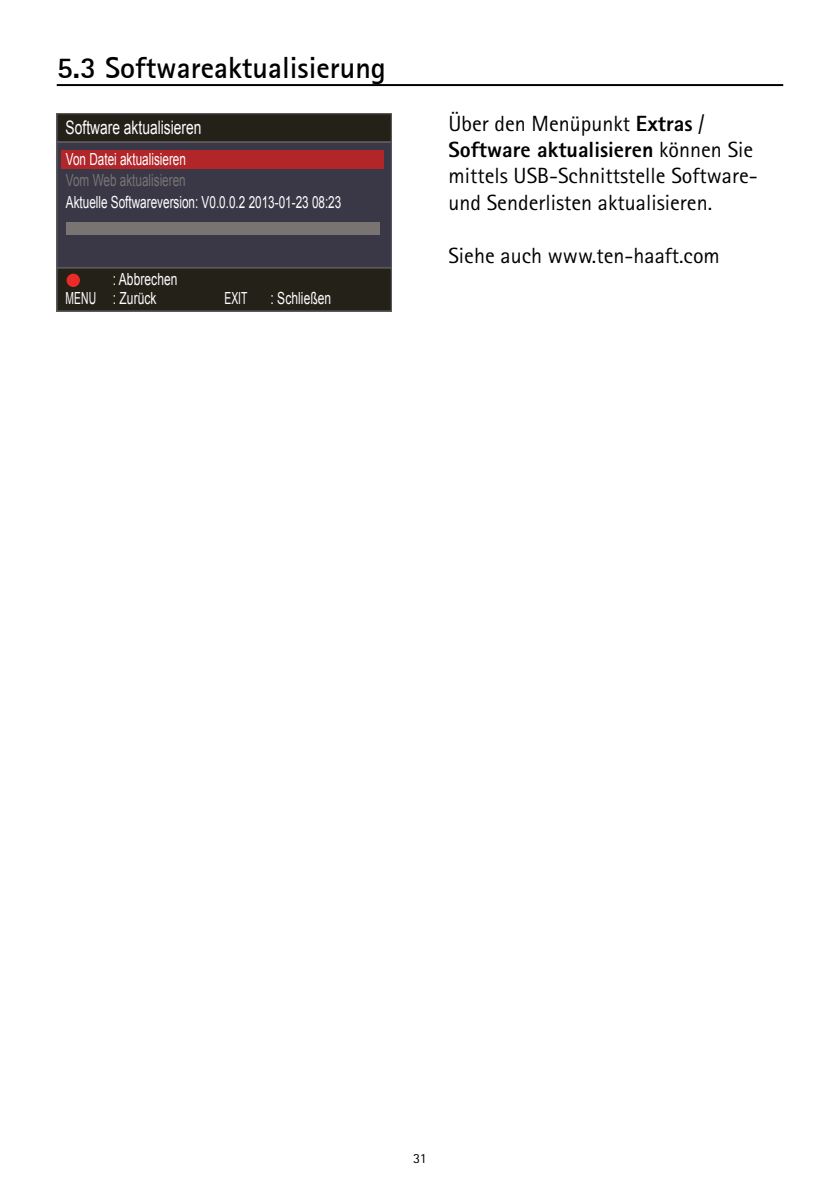
<style>
.page{position:relative;width:840px;height:1191px;background:#fff}
.page>*{position:absolute;margin:0;border:0;box-sizing:border-box;transform-origin:0 0}
.t1{font:700 30px "Libre Sans Serif S Si";color:#000}
.t2{font:22px/26.4px "Rotis Sans Serif";color:#000}
.t3{font:18.6px "Arial";color:#fff;scale:.74 1}
.t4{font:16.6px "Arial";color:#fff;scale:.7 1}
.t5{font:16.6px "Arial";color:#fff;scale:.72 1}
.t6{font:16.6px "Arial";color:#797472;scale:.7 1}
.t7{font:16.6px "Arial";color:#fff;scale:.62 1}
.t8{font:14px "Rotis Sans Serif";color:#000}
.s1{font-weight:800}
</style>
<div class="page">
<hr style="left:57px;top:84px;width:725px;height:2px;background:#000">
<div style="left:57px;top:113px;width:334px;height:29px;background:#242119"></div>
<div style="left:57px;top:113px;width:334px;height:30px;border:2px solid #5d585b"></div>
<div style="left:57px;top:142px;width:334px;height:126px;background:#3a3747"></div>
<div style="left:57px;top:141px;width:334px;height:128px;border:2px solid #5d585b"></div>
<div style="left:57px;top:268px;width:334px;height:43px;background:#242119"></div>
<div style="left:57px;top:267px;width:334px;height:44px;border:2px solid #5d585b"></div>
<div style="left:61px;top:150px;width:322px;height:18px;background:#b22529"></div>
<div style="left:67px;top:274px;width:13px;height:13px;background:#ea2b28;border-radius:50%"></div>
<div style="left:67px;top:223px;width:312px;height:12px;background:#797472"></div>
<h1 class="t1" style="left:57px;top:49px;width:330px">5.3 Softwareaktualisierung</h1>
<p class="t3" style="left:66px;top:115px;width:185px">Software aktualisieren</p>
<p class="t4" style="left:66px;top:148px;width:173px">Von Datei aktualisieren</p>
<p class="t6" style="left:66px;top:170px;width:173px">Vom Web aktualisieren</p>
<p class="t4" style="left:66px;top:191px;width:395px">Aktuelle Softwareversion: V0.0.0.2 2013-01-23 08:23</p>
<p class="t5" style="left:113px;top:268px;width:92px">: Abbrechen</p>
<p class="t7" style="left:66px;top:287px;width:148px">MENU : Zurück</p>
<p class="t7" style="left:224px;top:287px;width:39px">EXIT</p>
<p class="t5" style="left:270px;top:287px;width:86px">: Schließen</p>
<p class="t2" style="left:448px;top:110px;width:311px">Über den Menüpunkt <span class="s1">Extras</span> / <span class="s1">Software aktualisieren</span> können Sie mittels USB-Schnittstelle Software&shy;und Senderlisten aktualisieren.</p>
<p class="t2" style="left:448px;top:242px;width:273px">Siehe auch www.ten-haaft.com</p>
<p class="t8" style="left:413px;top:1149px;width:15px">31</p>
</div>
